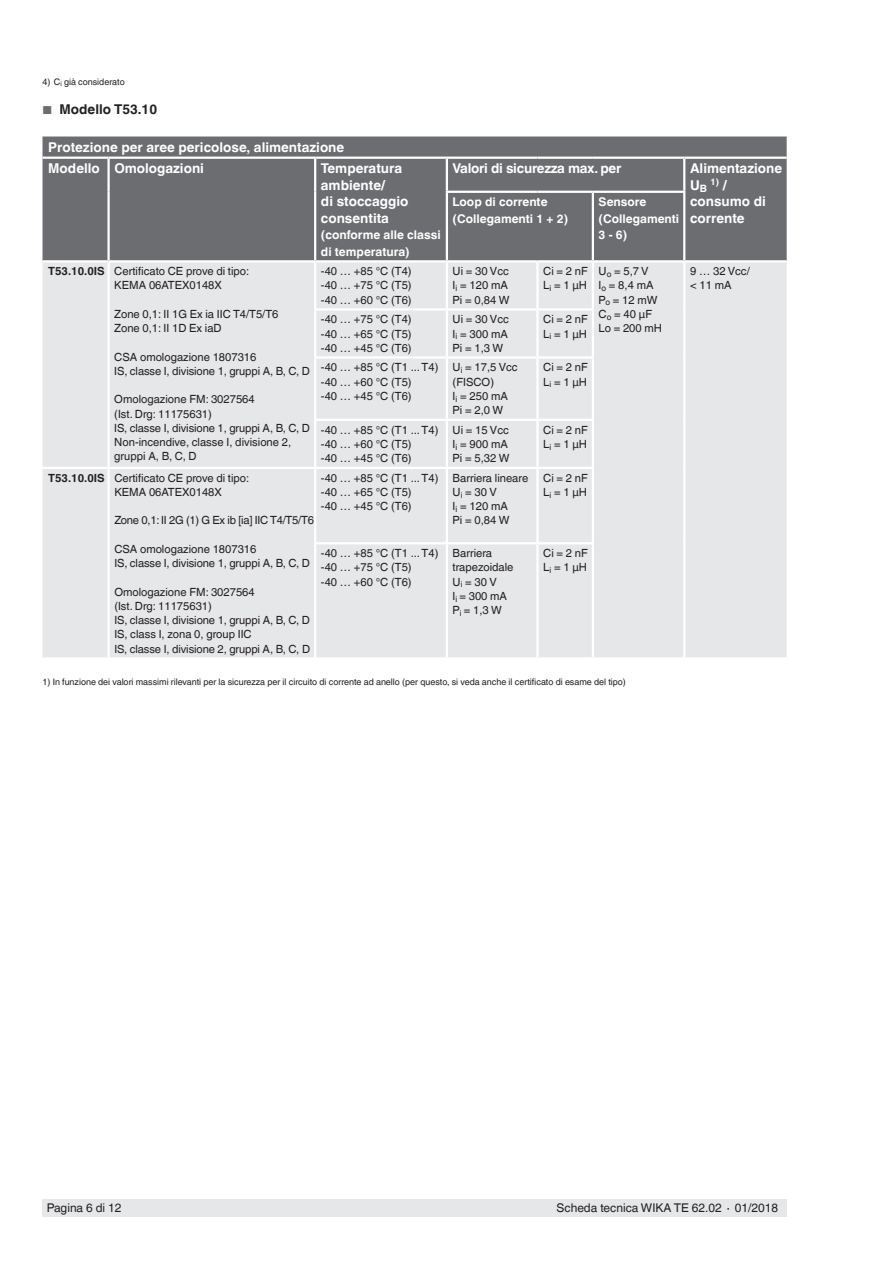
<style>
.page{position:relative;width:893px;height:1263px;background:#fff}
.page>*{position:absolute;margin:0;border:0;box-sizing:border-box;transform-origin:0 0}
.t1{font:700 13.5px/16.5px "Helvetica World";color:#fff}
.t2{font:700 13.5px "Helvetica World";letter-spacing:-.02em;color:#fff}
.t3{font:700 13.5px "Helvetica World";color:#231f20}
.t4{font:700 12px/16.5px "Helvetica World";color:#fff}
.t5{font:12px "Helvetica World";color:#231f20}
.t6{font:11.25px/14.2px "Helvetica World";color:#231f20}
.t7{font:11.25px "Helvetica World";letter-spacing:-.02em;color:#231f20}
.t8{font:9px "Helvetica World";color:#231f20}
.t9{font:700 9px "Helvetica World";color:#fff}
.s1{font-weight:400;font-size:11.55px;color:#6c6d70}
.s2{font-size:13.5px}
.s3{font-weight:700}
</style>
<div class="page">
<div style="left:43px;top:1199px;width:744px;height:17px;background:#e6e7e9"></div>
<div style="left:43px;top:136px;width:744px;height:124px;background:#6c6d70"></div>
<div style="left:43px;top:262px;width:744px;height:395px;background:#e6e7e9"></div>
<hr style="left:43px;top:157px;width:66px;height:2px;background:#fff">
<hr style="left:109px;top:157px;width:206px;height:2px;background:#fff">
<hr style="left:107px;top:159px;width:3px;height:33px;background:#fff">
<hr style="left:107px;top:192px;width:3px;height:68px;background:#fff">
<hr style="left:315px;top:157px;width:132px;height:2px;background:#fff">
<hr style="left:314px;top:159px;width:2px;height:33px;background:#fff">
<hr style="left:314px;top:192px;width:2px;height:68px;background:#fff">
<hr style="left:684px;top:157px;width:103px;height:2px;background:#fff">
<hr style="left:683px;top:193px;width:2px;height:67px;background:#fff">
<hr style="left:107px;top:262px;width:3px;height:47px;background:#fff">
<hr style="left:107px;top:309px;width:3px;height:48px;background:#fff">
<hr style="left:107px;top:357px;width:3px;height:63px;background:#fff">
<hr style="left:107px;top:420px;width:3px;height:47px;background:#fff">
<hr style="left:314px;top:262px;width:2px;height:46px;background:#fff">
<hr style="left:446px;top:262px;width:2px;height:46px;background:#fff">
<hr style="left:536px;top:262px;width:3px;height:46px;background:#fff">
<hr style="left:592px;top:262px;width:2px;height:46px;background:#fff">
<hr style="left:683px;top:262px;width:2px;height:47px;background:#fff">
<hr style="left:683px;top:309px;width:2px;height:48px;background:#fff">
<hr style="left:683px;top:357px;width:2px;height:63px;background:#fff">
<hr style="left:683px;top:420px;width:2px;height:48px;background:#fff">
<hr style="left:683px;top:468px;width:2px;height:75px;background:#fff">
<hr style="left:683px;top:543px;width:2px;height:114px;background:#fff">
<hr style="left:314px;top:308px;width:133px;height:3px;background:#fff">
<hr style="left:314px;top:311px;width:2px;height:45px;background:#fff">
<hr style="left:447px;top:308px;width:90px;height:3px;background:#fff">
<hr style="left:446px;top:311px;width:2px;height:45px;background:#fff">
<hr style="left:537px;top:308px;width:57px;height:3px;background:#fff">
<hr style="left:536px;top:311px;width:3px;height:45px;background:#fff">
<hr style="left:592px;top:311px;width:2px;height:45px;background:#fff">
<hr style="left:314px;top:356px;width:133px;height:3px;background:#fff">
<hr style="left:314px;top:359px;width:2px;height:60px;background:#fff">
<hr style="left:447px;top:356px;width:90px;height:3px;background:#fff">
<hr style="left:446px;top:359px;width:2px;height:60px;background:#fff">
<hr style="left:537px;top:356px;width:57px;height:3px;background:#fff">
<hr style="left:536px;top:359px;width:3px;height:60px;background:#fff">
<hr style="left:592px;top:359px;width:2px;height:60px;background:#fff">
<hr style="left:314px;top:419px;width:133px;height:2px;background:#fff">
<hr style="left:314px;top:421px;width:2px;height:46px;background:#fff">
<hr style="left:447px;top:419px;width:90px;height:2px;background:#fff">
<hr style="left:446px;top:421px;width:2px;height:46px;background:#fff">
<hr style="left:537px;top:419px;width:57px;height:2px;background:#fff">
<hr style="left:536px;top:421px;width:3px;height:46px;background:#fff">
<hr style="left:592px;top:421px;width:2px;height:46px;background:#fff">
<hr style="left:43px;top:467px;width:66px;height:2px;background:#fff">
<hr style="left:109px;top:467px;width:206px;height:2px;background:#fff">
<hr style="left:107px;top:469px;width:3px;height:74px;background:#fff">
<hr style="left:107px;top:543px;width:3px;height:114px;background:#fff">
<hr style="left:315px;top:467px;width:132px;height:2px;background:#fff">
<hr style="left:314px;top:469px;width:2px;height:73px;background:#fff">
<hr style="left:447px;top:467px;width:90px;height:2px;background:#fff">
<hr style="left:446px;top:469px;width:2px;height:73px;background:#fff">
<hr style="left:537px;top:467px;width:57px;height:2px;background:#fff">
<hr style="left:536px;top:469px;width:3px;height:73px;background:#fff">
<hr style="left:592px;top:469px;width:2px;height:73px;background:#fff">
<hr style="left:314px;top:542px;width:133px;height:2px;background:#fff">
<hr style="left:314px;top:544px;width:2px;height:113px;background:#fff">
<hr style="left:447px;top:542px;width:90px;height:2px;background:#fff">
<hr style="left:446px;top:544px;width:2px;height:113px;background:#fff">
<hr style="left:537px;top:542px;width:57px;height:2px;background:#fff">
<hr style="left:536px;top:544px;width:3px;height:113px;background:#fff">
<hr style="left:592px;top:544px;width:2px;height:113px;background:#fff">
<hr style="left:447px;top:157px;width:90px;height:2px;background:#fff">
<hr style="left:446px;top:159px;width:2px;height:32px;background:#fff">
<hr style="left:537px;top:157px;width:56px;height:2px;background:#fff">
<hr style="left:593px;top:157px;width:91px;height:2px;background:#fff">
<hr style="left:683px;top:159px;width:2px;height:32px;background:#fff">
<hr style="left:593px;top:191px;width:92px;height:2px;background:#fff">
<hr style="left:446px;top:191px;width:91px;height:2px;background:#fff">
<hr style="left:446px;top:193px;width:2px;height:67px;background:#fff">
<hr style="left:537px;top:191px;width:56px;height:2px;background:#fff">
<hr style="left:592px;top:193px;width:2px;height:67px;background:#fff">
<p class="t8" style="left:43px;top:77px;width:84px">4) C<sub>i</sub> già considerato</p>
<p class="t3" style="left:43px;top:102px;width:116px"><span class="s1">■</span> Modello T53.10</p>
<p class="t1" style="left:48px;top:137px;width:297px;line-height:21.1px">Protezione per aree pericolose, alimentazione<br>Modello Omologazioni</p>
<p class="t1" style="left:321px;top:160px;width:89px">Temperatura ambiente/<br>di stoccaggio consentita</p>
<p class="t4" style="left:321px;top:227px;width:121px">(conforme alle classi di temperatura)</p>
<p class="t2" style="left:453px;top:161px;width:170px">Valori di sicurezza max. per</p>
<p class="t1" style="left:690px;top:160px;width:94px">Alimentazione<br>U<sub>B</sub></p>
<p class="t9" style="left:711px;top:177px;width:18px">1) <span class="s2">/</span></p>
<p class="t1" style="left:690px;top:193px;width:77px">consumo di corrente</p>
<p class="t4" style="left:453px;top:194px;width:117px">Loop di corrente (Collegamenti 1 + 2)</p>
<p class="t4" style="left:599px;top:194px;width:82px">Sensore (Collegamenti<br>3 - 6)</p>
<p class="t6" style="left:114px;top:264px;width:137px;text-indent:-66px"><span class="s3">T53.10.0IS</span> Certificato CE prove di tipo:<br>KEMA 06ATEX0148X</p>
<p class="t6" style="left:114px;top:307px;width:166px">Zone 0,1: II 1G Ex ia IIC T4/T5/T6<br>Zone 0,1: II 1D Ex iaD</p>
<p class="t6" style="left:114px;top:350px;width:197px">CSA omologazione 1807316<br>IS, classe I, divisione 1, gruppi A, B, C, D</p>
<p class="t6" style="left:114px;top:392px;width:197px">Omologazione FM: 3027564<br>(Ist. Drg: 11175631)<br>IS, classe I, divisione 1, gruppi A, B, C, D<br>Non-incendive, classe I, divisione 2, gruppi A, B, C, D</p>
<p class="t6" style="left:321px;top:264px;width:92px;text-align:justify">-40 … +85 °C (T4) -40 … +75 °C (T5) -40 … +60 °C (T6)</p>
<p class="t6" style="left:453px;top:264px;width:58px">Ui = 30 Vcc<br>I<sub>i</sub> = 120 mA<br>Pi = 0,84 W</p>
<p class="t6" style="left:543px;top:264px;width:46px">Ci = 2 nF<br>L<sub>i</sub> = 1 µH</p>
<p class="t6" style="left:599px;top:264px;width:65px">U<sub>o</sub> = 5,7 V<br>I<sub>o</sub> = 8,4 mA<br>P<sub>o</sub> = 12 mW<br>C<sub>o</sub> = 40 µF<br>Lo = 200 mH</p>
<p class="t6" style="left:690px;top:264px;width:61px">9 … 32 Vcc/ &lt; 11 mA</p>
<p class="t6" style="left:321px;top:312px;width:92px;text-align:justify">-40 … +75 °C (T4) -40 … +65 °C (T5) -40 … +45 °C (T6)</p>
<p class="t6" style="left:453px;top:312px;width:58px;text-align:justify">Ui = 30 Vcc I<sub>i</sub> = 300 mA Pi = 1,3 W</p>
<p class="t6" style="left:543px;top:312px;width:46px">Ci = 2 nF<br>L<sub>i</sub> = 1 µH</p>
<p class="t6" style="left:321px;top:360px;width:119px">-40 … +85 °C (T1 ... T4) -40 … +60 °C (T5)<br>-40 … +45 °C (T6)</p>
<p class="t6" style="left:453px;top:360px;width:67px">U<sub>i</sub> = 17,5 Vcc (FISCO)<br>I<sub>i</sub> = 250 mA<br>Pi = 2,0 W</p>
<p class="t6" style="left:543px;top:360px;width:46px">Ci = 2 nF<br>L<sub>i</sub> = 1 µH</p>
<p class="t6" style="left:321px;top:423px;width:119px">-40 … +85 °C (T1 ... T4) -40 … +60 °C (T5)<br>-40 … +45 °C (T6)</p>
<p class="t6" style="left:453px;top:423px;width:58px">Ui = 15 Vcc<br>I<sub>i</sub> = 900 mA<br>Pi = 5,32 W</p>
<p class="t6" style="left:543px;top:423px;width:46px">Ci = 2 nF<br>L<sub>i</sub> = 1 µH</p>
<p class="t6" style="left:114px;top:471px;width:137px;text-indent:-66px"><span class="s3">T53.10.0IS</span> Certificato CE prove di tipo:<br>KEMA 06ATEX0148X</p>
<p class="t7" style="left:114px;top:514px;width:201px">Zone 0,1: II 2G (1) G Ex ib [ia] IIC T4/T5/T6</p>
<p class="t6" style="left:114px;top:542px;width:197px">CSA omologazione 1807316<br>IS, classe I, divisione 1, gruppi A, B, C, D</p>
<p class="t6" style="left:114px;top:585px;width:197px">Omologazione FM: 3027564<br>(Ist. Drg: 11175631)<br>IS, classe I, divisione 1, gruppi A, B, C, D<br>IS, class I, zona 0, group IIC<br>IS, classe I, divisione 2, gruppi A, B, C, D</p>
<p class="t6" style="left:321px;top:471px;width:119px">-40 … +85 °C (T1 ... T4) -40 … +65 °C (T5)<br>-40 … +45 °C (T6)</p>
<p class="t6" style="left:453px;top:471px;width:77px">Barriera lineare<br>U<sub>i</sub> = 30 V<br>I<sub>i</sub> = 120 mA<br>Pi = 0,84 W</p>
<p class="t6" style="left:543px;top:471px;width:46px">Ci = 2 nF<br>L<sub>i</sub> = 1 µH</p>
<p class="t6" style="left:321px;top:546px;width:119px">-40 … +85 °C (T1 ... T4) -40 … +75 °C (T5)<br>-40 … +60 °C (T6)</p>
<p class="t6" style="left:453px;top:546px;width:62px">Barriera trapezoidale<br>U<sub>i</sub> = 30 V<br>I<sub>i</sub> = 300 mA<br>P<sub>i</sub> = 1,3 W</p>
<p class="t6" style="left:543px;top:546px;width:46px">Ci = 2 nF<br>L<sub>i</sub> = 1 µH</p>
<p class="t8" style="left:43px;top:677px;width:585px">1) In funzione dei valori massimi rilevanti per la sicurezza per il circuito di corrente ad anello (per questo, si veda anche il certificato di esame del tipo)</p>
<p class="t5" style="left:47px;top:1201px;width:76px">Pagina 6 di 12</p>
<p class="t5" style="left:557px;top:1201px;width:223px">Scheda tecnica WIKA TE 62.02 ∙ 01/2018</p>
</div>
